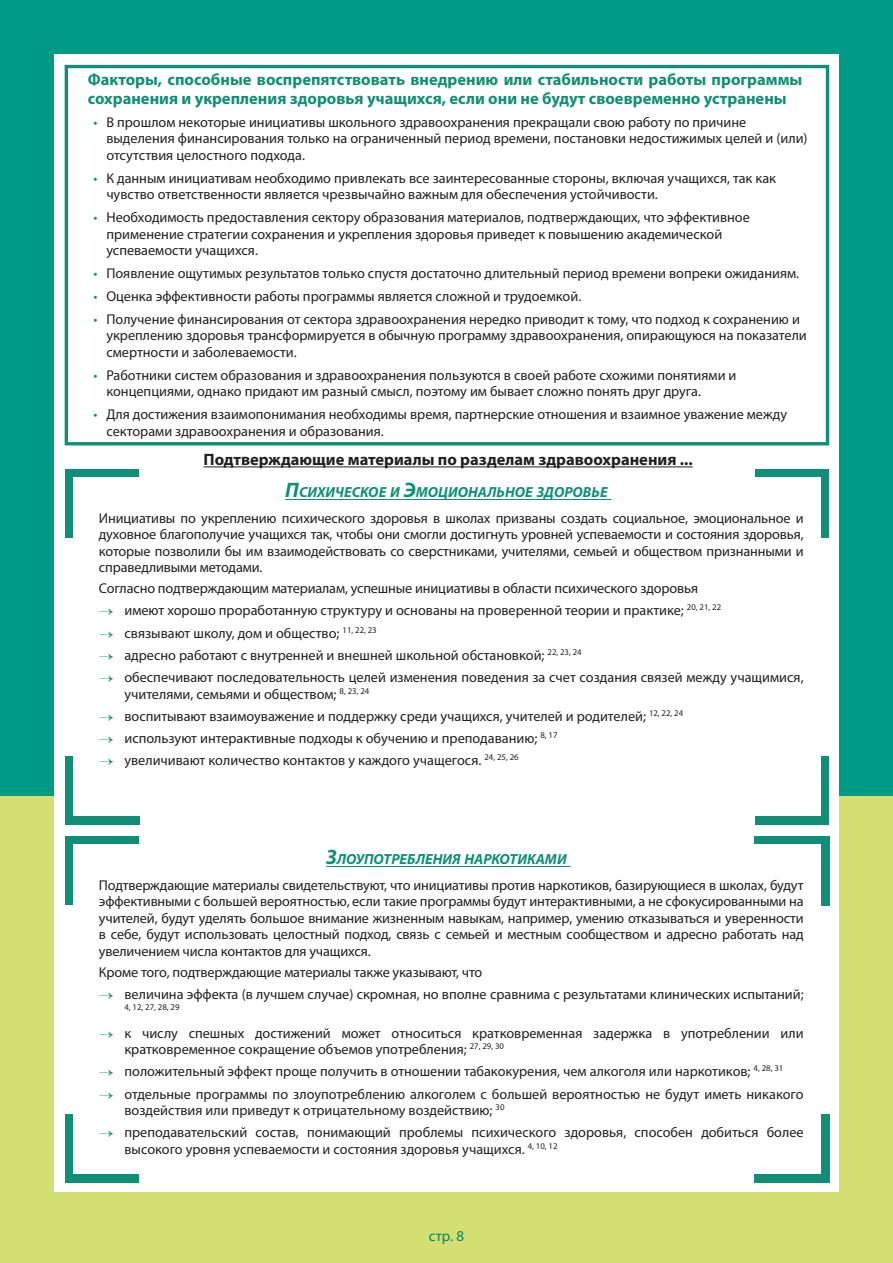
<style>
.page{position:relative;width:893px;height:1263px;background:#fff}
.page>*{position:absolute;margin:0;border:0;box-sizing:border-box;transform-origin:0 0}
.t1{font:700 16.5px/19.5px "Myriad Pro";color:#0f8f77}
.t2{font:700 16.5px "Myriad Pro";color:#231f20}
.t3{font:15px "Myriad Pro";color:#0a8666}
.t4{font:italic 700 14.7px "Myriad Pro";color:#0f8f77}
.t5{font:14.25px/16.5px "Myriad Pro";color:#231f20}
.t6{font:8.7px "Myriad Pro";color:#231f20}
.s1{color:#0f8f77}
.s2{font-size:21px}
</style>
<div class="page">
<div style="left:0;top:783px;width:893px;height:480px;background:#d3e071"></div>
<div style="left:0;top:0;width:893px;height:795px;background:#009b87"></div>
<div style="left:54px;top:54px;width:785px;height:1138px;background:#fff"></div>
<div style="left:65px;top:65px;width:764px;height:380px;border:3px solid #0f8f77"></div>
<div style="left:65px;top:469px;width:73px;height:68px;background:#0f8f77"></div>
<div style="left:65px;top:757px;width:74px;height:68px;background:#0f8f77"></div>
<div style="left:756px;top:757px;width:73px;height:68px;background:#0f8f77"></div>
<div style="left:756px;top:470px;width:73px;height:68px;background:#0f8f77"></div>
<div style="left:73px;top:477px;width:748px;height:339px;background:#fff"></div>
<hr style="left:285px;top:499px;width:326px;height:1px;background:#0f8f77">
<div style="left:65px;top:836px;width:74px;height:68px;background:#0f8f77"></div>
<div style="left:65px;top:1114px;width:74px;height:68px;background:#0f8f77"></div>
<div style="left:754px;top:1114px;width:75px;height:68px;background:#0f8f77"></div>
<div style="left:754px;top:836px;width:75px;height:69px;background:#0f8f77"></div>
<div style="left:73px;top:844px;width:748px;height:330px;background:#fff"></div>
<hr style="left:326px;top:866px;width:245px;height:1px;background:#0f8f77">
<hr style="left:204px;top:466px;width:489px;height:1px;background:#231f20">
<p class="t1" style="left:88px;top:69px;width:716px">Факторы, способные воспрепятствовать внедрению или стабильности работы программы сохранения и укрепления здоровья учащихся, если они не будут своевременно устранены</p>
<p class="t5" style="left:106px;top:114px;width:703px;text-indent:-13px"><span class="s1">•</span> В прошлом некоторые инициативы школьного здравоохранения прекращали свою работу по причине выделения финансирования только на ограниченный период времени, постановки недостижимых целей и (или) отсутствия целостного подхода.</p>
<p class="t5" style="left:106px;top:170px;width:671px;text-indent:-13px"><span class="s1">•</span> К данным инициативам необходимо привлекать все заинтересованные стороны, включая учащихся, так как чувство ответственности является чрезвычайно важным для обеспечения устойчивости.</p>
<p class="t5" style="left:106px;top:209px;width:645px;text-indent:-13px"><span class="s1">•</span> Необходимость предоставления сектору образования материалов, подтверждающих, что эффективное применение стратегии сохранения и укрепления здоровья приведет к повышению академической успеваемости учащихся.</p>
<p class="t5" style="left:94px;top:265px;width:707px"><span class="s1">•</span> Появление ощутимых результатов только спустя достаточно длительный период времени вопреки ожиданиям.</p>
<p class="t5" style="left:94px;top:288px;width:489px"><span class="s1">•</span> Оценка эффективности работы программы является сложной и трудоемкой.</p>
<p class="t5" style="left:106px;top:311px;width:702px;text-indent:-13px"><span class="s1">•</span> Получение финансирования от сектора здравоохранения нередко приводит к тому, что подход к сохранению и укреплению здоровья трансформируется в обычную программу здравоохранения, опирающуюся на показатели смертности и заболеваемости.</p>
<p class="t5" style="left:106px;top:366px;width:632px;text-indent:-13px"><span class="s1">•</span> Работники систем образования и здравоохранения пользуются в своей работе схожими понятиями и концепциями, однако придают им разный смысл, поэтому им бывает сложно понять друг друга.</p>
<p class="t5" style="left:106px;top:406px;width:682px;text-indent:-13px"><span class="s1">•</span> Для достижения взаимопонимания необходимы время, партнерские отношения и взаимное уважение между секторами здравоохранения и образования.</p>
<p class="t2" style="left:204px;top:449px;width:491px">Подтверждающие материалы по разделам здравоохранения ...</p>
<p class="t4" style="left:285px;top:483px;width:324px"><span class="s2">П</span>сихическое и <span class="s2">Э</span>моциональное здоровье</p>
<p class="t5" style="left:99px;top:510px;width:706px;text-align:justify">Инициативы по укреплению психического здоровья в школах призваны создать социальное, эмоциональное и духовное благополучие учащихся так, чтобы они смогли достигнуть уровней успеваемости и состояния здоровья, которые позволили бы им взаимодействовать со сверстниками, учителями, семьей и обществом признанными и справедливыми методами.</p>
<p class="t5" style="left:99px;top:580px;width:601px">Согласно подтверждающим материалам, успешные инициативы в области психического здоровья</p>
<p class="t5" style="left:99px;top:602px;width:624px"><span class="s1">→</span> имеют хорошо проработанную структуру и основаны на проверенной теории и практике; <sup>20,</sup> <sup>21,</sup> <sup>22</sup></p>
<p class="t5" style="left:99px;top:624px;width:279px"><span class="s1">→</span> связывают школу, дом и общество; <sup>11,</sup> <sup>22,</sup> <sup>23</sup></p>
<p class="t5" style="left:99px;top:647px;width:484px"><span class="s1">→</span> адресно работают с внутренней и внешней школьной обстановкой; <sup>22,</sup> <sup>23,</sup> <sup>24</sup></p>
<p class="t5" style="left:124px;top:669px;width:681px;text-indent:-26px"><span class="s1">→</span> обеспечивают последовательность целей изменения поведения за счет создания связей между учащимися, учителями, семьями и обществом; <sup>8,</sup> <sup>23,</sup> <sup>24</sup></p>
<p class="t5" style="left:99px;top:708px;width:586px"><span class="s1">→</span> воспитывают взаимоуважение и поддержку среди учащихся, учителей и родителей; <sup>12,</sup> <sup>22,</sup> <sup>24</sup></p>
<p class="t5" style="left:99px;top:730px;width:460px"><span class="s1">→</span> используют интерактивные подходы к обучению и преподаванию; <sup>8,</sup> <sup>17</sup></p>
<p class="t5" style="left:99px;top:752px;width:421px"><span class="s1">→</span> увеличивают количество контактов у каждого учащегося. <sup>24,</sup> <sup>25,</sup> <sup>26</sup></p>
<p class="t4" style="left:326px;top:850px;width:242px"><span class="s2">З</span>лоупотребления наркотиками</p>
<p class="t5" style="left:99px;top:877px;width:706px;text-align:justify">Подтверждающие материалы свидетельствуют, что инициативы против наркотиков, базирующиеся в школах, будут эффективными с большей вероятностью, если такие программы будут интерактивными, а не сфокусированными на учителей, будут уделять большое внимание жизненным навыкам, например, умению отказываться и уверенности в себе, будут использовать целостный подход, связь с семьей и местным сообществом и адресно работать над увеличением числа контактов для учащихся.</p>
<p class="t5" style="left:99px;top:963px;width:385px">Кроме того, подтверждающие материалы также указывают, что</p>
<p class="t5" style="left:99px;top:986px;width:706px"><span class="s1">→</span> величина эффекта (в лучшем случае) скромная, но вполне сравнима с результатами клинических испытаний;</p>
<p class="t6" style="left:124px;top:1002px;width:57px">4, 12, 27, 28, 29</p>
<p class="t5" style="left:124px;top:1024px;width:681px;text-indent:-26px"><span class="s1">→</span> к числу спешных достижений может относиться кратковременная задержка в употреблении или кратковременное сокращение объемов употребления; <sup>27,</sup> <sup>29,</sup> <sup>30</sup></p>
<p class="t5" style="left:99px;top:1063px;width:686px"><span class="s1">→</span> положительный эффект проще получить в отношении табакокурения, чем алкоголя или наркотиков; <sup>4,</sup> <sup>28,</sup> <sup>31</sup></p>
<p class="t5" style="left:124px;top:1085px;width:681px;text-indent:-26px"><span class="s1">→</span> отдельные программы по злоупотреблению алкоголем с большей вероятностью не будут иметь никакого воздействия или приведут к отрицательному воздействию; <sup>30</sup></p>
<p class="t5" style="left:124px;top:1124px;width:681px;text-indent:-26px"><span class="s1">→</span> преподавательский состав, понимающий проблемы психического здоровья, способен добиться более высокого уровня успеваемости и состояния здоровья учащихся. <sup>4,</sup> <sup>10,</sup> <sup>12</sup></p>
<p class="t3" style="left:429px;top:1226px;width:37px">стр. 8</p>
</div>
